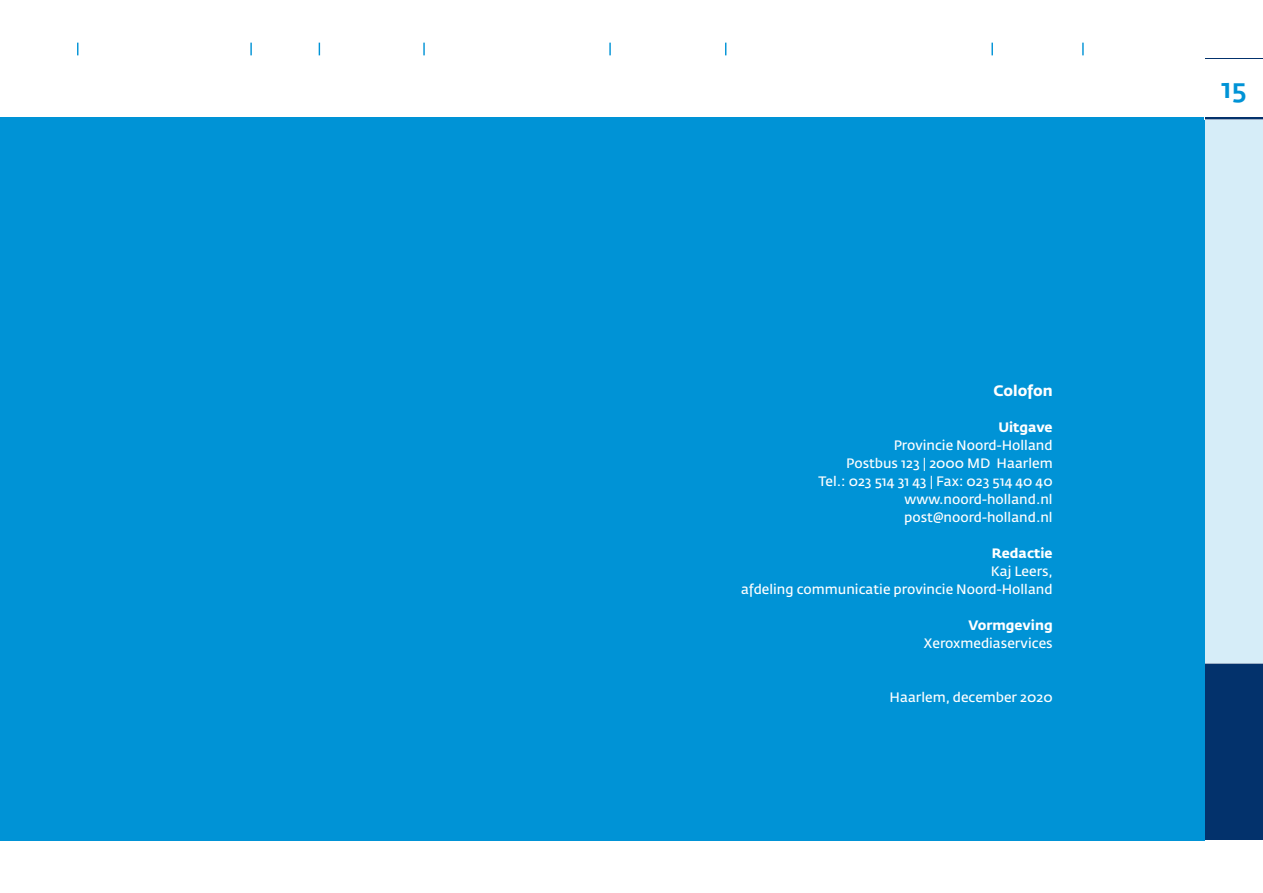
<style>
.page{position:relative;width:1263px;height:893px;background:#fff}
.page>*{position:absolute;margin:0;border:0;box-sizing:border-box;transform-origin:0 0}
.t1{font:500 27px "Fedra Sans Std";color:#0093d6}
.t2{font:700 15px "Fedra Sans Std";color:#fff}
.t3{font:600 13.5px/18px "Fedra Sans Std";color:#fff;text-align:right}
.t4{font:700 13.5px "Fedra Sans Std";color:#fff}
.s1{font-weight:400}
</style>
<div class="page">
<div style="left:0;top:117px;width:1263px;height:723px;background:#0093d6"></div>
<svg style="left:77px;top:43px;width:1px;height:12px"></svg>
<svg style="left:250px;top:43px;width:2px;height:12px"></svg>
<svg style="left:319px;top:43px;width:1px;height:12px"></svg>
<svg style="left:423px;top:43px;width:2px;height:12px"></svg>
<svg style="left:609px;top:43px;width:2px;height:12px"></svg>
<svg style="left:725px;top:43px;width:1px;height:12px"></svg>
<svg style="left:1082px;top:43px;width:2px;height:12px"></svg>
<svg style="left:991px;top:43px;width:2px;height:12px"></svg>
<div style="left:1205px;top:2px;width:58px;height:117px;background:#03326c"></div>
<div style="left:1205px;top:59px;width:58px;height:58px;background:#fff"></div>
<div style="left:1205px;top:663px;width:58px;height:177px;background:#03326c"></div>
<div style="left:1205px;top:0;width:58px;height:58px;background:#fff"></div>
<div style="left:1205px;top:119px;width:58px;height:544px;background:#d6edf8"></div>
<p class="t2" style="left:993px;top:381px;width:61px">Colofon</p>
<p class="t4" style="left:998px;top:419px;width:56px">Uitgave</p>
<p class="t3" style="left:818px;top:436px;width:236px">Provincie Noord-Holland<br>Postbus 123 <span class="s1">|</span> 2000 MD Haarlem<br>Tel.: 023 514 31 43 <span class="s1">|</span> Fax: 023 514 40 40 www.noord-holland.nl post@noord-holland.nl</p>
<p class="t4" style="left:992px;top:545px;width:63px">Redactie</p>
<p class="t3" style="left:741px;top:562px;width:313px">Kaj Leers,<br>afdeling communicatie provincie Noord-Holland</p>
<p class="t4" style="left:968px;top:617px;width:86px">Vormgeving</p>
<p class="t3" style="left:924px;top:634px;width:130px">Xeroxmediaservices</p>
<p class="t3" style="left:889px;top:688px;width:165px">Haarlem, december 2020</p>
<h1 class="t1" style="left:1221px;top:72px;width:27px">15</h1>
</div>
